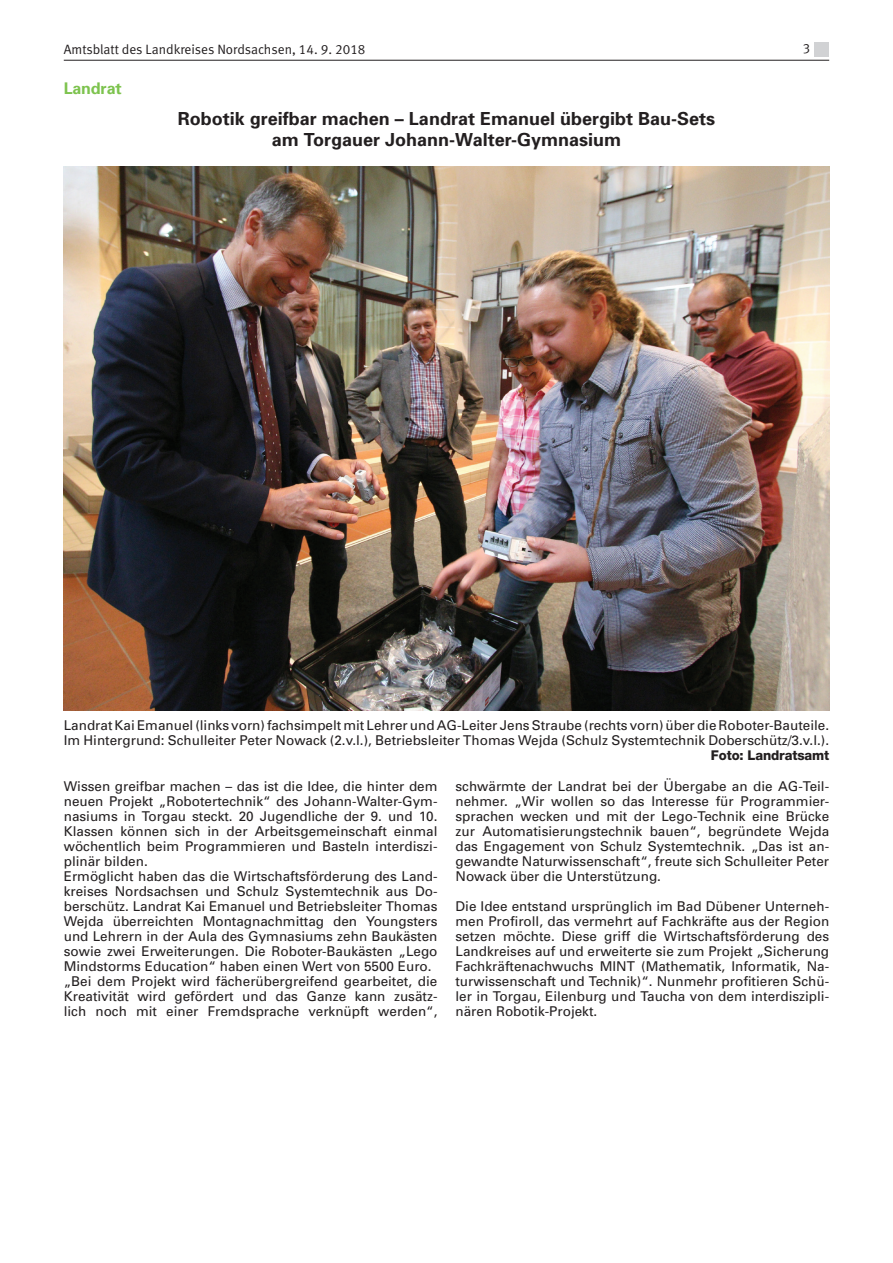
<style>
.page{position:relative;width:893px;height:1263px;background:#fff}
.page>*{position:absolute;margin:0;border:0;box-sizing:border-box;transform-origin:0 0}
.t1{font:700 18px/21px "Univers";color:#231f20;text-align:center}
.t2{font:700 16.05px "Univers";letter-spacing:-.01em;color:#7dc34e}
.t3{font:13.5px/15px "Univers";color:#231f20}
.t4{font:13.5px "Meta Normal LF";color:#231f20}
.t5{font:800 13.5px "Helvetica Neue";letter-spacing:-.01em;color:#231f20}
</style>
<div class="page">
<hr style="left:64px;top:60px;width:765px;height:1px;background:#231f20">
<div style="left:814px;top:43px;width:15px;height:14px;background:#d1d2d4"></div>
<img style="left:64px;top:167px;width:765px;height:544px">
<p class="t4" style="left:64px;top:41px;width:303px">Amtsblatt des Landkreises Nordsachsen, 14. 9. 2018</p>
<p class="t4" style="left:803px;top:41px;width:9px">3</p>
<p class="t2" style="left:64px;top:78px;width:59px">Landrat</p>
<h1 class="t1" style="left:178px;top:108px;width:539px">Robotik greifbar machen – Landrat Emanuel übergibt Bau-Sets am Torgauer Johann-Walter-Gymnasium</h1>
<p class="t3" style="left:64px;top:718px;width:767px">Landrat Kai Emanuel (links vorn) fachsimpelt mit Lehrer und AG-Leiter Jens Straube (rechts vorn) über die Roboter-Bauteile.<br>Im Hintergrund: Schulleiter Peter Nowack (2.v.l.), Betriebsleiter Thomas Wejda (Schulz Systemtechnik Doberschütz/3.v.l.).</p>
<p class="t5" style="left:711px;top:747px;width:120px">Foto: Landratsamt</p>
<p class="t3" style="left:64px;top:779px;width:375px">Wissen greifbar machen – das ist die Idee, die hinter dem neuen Projekt „Robotertechnik“ des Johann-Walter-Gym&shy;nasiums in Torgau steckt. 20 Jugendliche der 9. und 10.<br>Klassen können sich in der Arbeitsgemeinschaft einmal wöchentlich beim Programmieren und Basteln interdiszi&shy;plinär bilden.<br>Ermöglicht haben das die Wirtschaftsförderung des Land&shy;kreises Nordsachsen und Schulz Systemtechnik aus Do&shy;berschütz. Landrat Kai Emanuel und Betriebsleiter Thomas Wejda überreichten Montagnachmittag den Youngsters und Lehrern in der Aula des Gymnasiums zehn Baukästen sowie zwei Erweiterungen. Die Roboter-Baukästen „Lego Mindstorms Education“ haben einen Wert von 5500 Euro. „Bei dem Projekt wird fächerübergreifend gearbeitet, die Kreativität wird gefördert und das Ganze kann zusätz&shy;lich noch mit einer Fremdsprache verknüpft werden“,</p>
<p class="t3" style="left:455px;top:779px;width:375px;text-align:justify">schwärmte der Landrat bei der Übergabe an die AG-Teil&shy;nehmer. „Wir wollen so das Interesse für Programmier&shy;sprachen wecken und mit der Lego-Technik eine Brücke zur Automatisierungstechnik bauen“, begründete Wejda das Engagement von Schulz Systemtechnik. „Das ist an&shy;gewandte Naturwissenschaft“, freute sich Schulleiter Peter Nowack über die Unterstützung.</p>
<p class="t3" style="left:455px;top:899px;width:375px;text-align:justify">Die Idee entstand ursprünglich im Bad Dübener Unterneh&shy;men Profiroll, das vermehrt auf Fachkräfte aus der Region setzen möchte. Diese griff die Wirtschaftsförderung des Landkreises auf und erweiterte sie zum Projekt „Sicherung Fachkräftenachwuchs MINT (Mathematik, Informatik, Na&shy;turwissenschaft und Technik)“. Nunmehr profitieren Schü&shy;ler in Torgau, Eilenburg und Taucha von dem interdiszipli&shy;nären Robotik-Projekt.</p>
</div>
